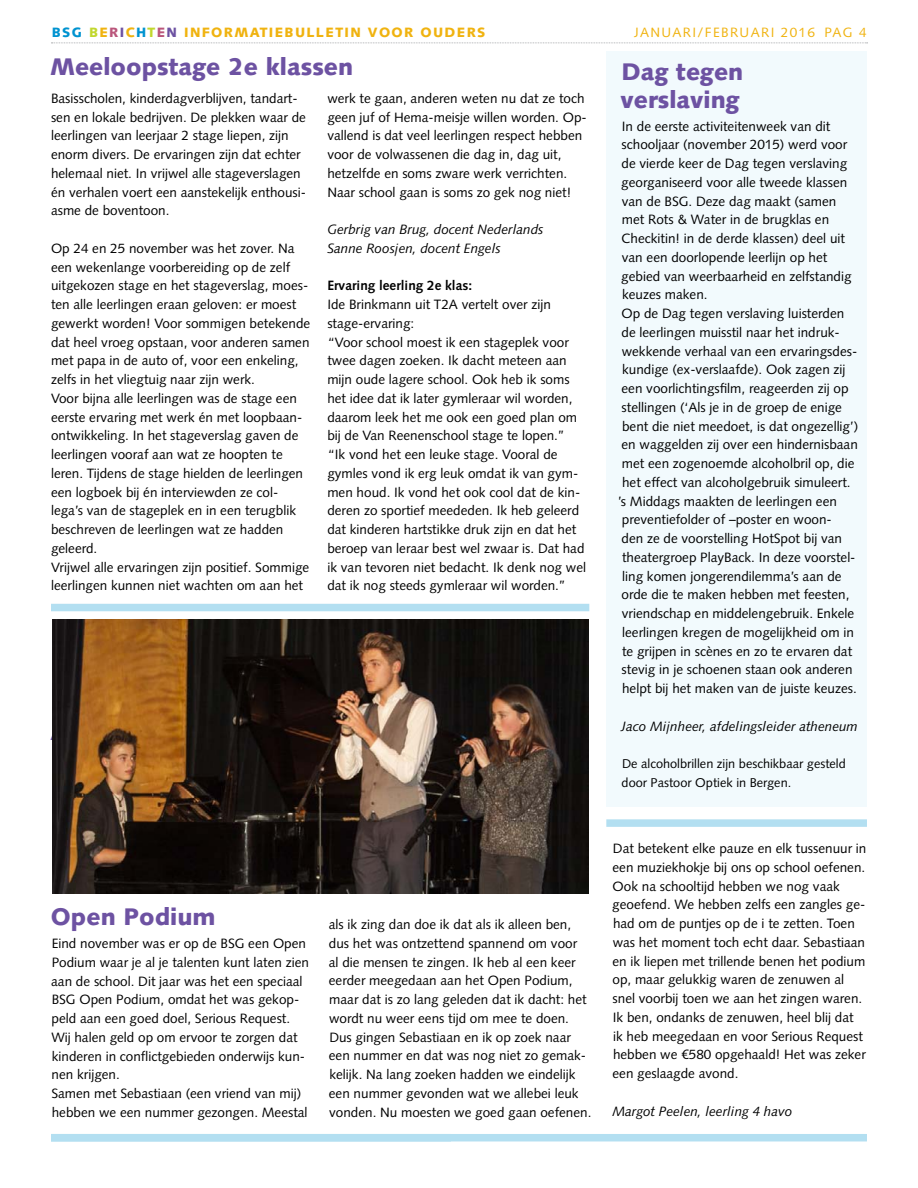
<style>
.page{position:relative;width:918px;height:1188px;background:#fff}
.page>*{position:absolute;margin:0;border:0;box-sizing:border-box;transform-origin:0 0}
.t1{font:900 24px/27.8px "Syntax LT Std";color:#6d52a2}
.t2{font:13.5px/18.8px "Syntax LT Std";color:#000}
.t3{font:italic 13.5px/18.8px "Syntax LT Std";color:#000}
.t4{font:900 13.5px "Syntax LT Std";letter-spacing:.1em;color:#f0b310}
.t5{font:13.5px "Syntax LT Std";letter-spacing:.1em;color:#f0b310}
.t6{font:700 13.5px "Syntax LT Std";color:#000}
.t7{font:12.75px/18.8px "Syntax LT Std";color:#000}
.s1{color:#0093d0}
.s2{color:#c1d72e}
.s3{color:#ba567b}
.s4{color:#6d52a2}
</style>
<div class="page">
<div style="left:606px;top:51px;width:261px;height:756px;background:#f2fafd"></div>
<svg style="left:51px;top:43px;width:817px;height:1px"></svg>
<div style="left:51px;top:1134px;width:816px;height:7px;background:#b3dff1"></div>
<div style="left:51px;top:604px;width:538px;height:7px;background:#b3dff1"></div>
<div style="left:606px;top:819px;width:261px;height:8px;background:#b3dff1"></div>
<img style="left:53px;top:620px;width:536px;height:274px">
<p class="t4" style="left:52px;top:24px;width:435px"><span class="s1">BSG</span> <span class="s2">B</span>E<span class="s3">R</span><span class="s4">I</span>C<span class="s1">H</span><span class="s2">T</span><span class="s3">E</span><span class="s4">N</span> INFORMATIEBULLETIN VOOR OUDERS</p>
<p class="t5" style="left:634px;top:24px;width:234px">januari/februari 2016 pag 4</p>
<h1 class="t1" style="left:50px;top:53px;width:305px">Meeloopstage 2e klassen</h1>
<h1 class="t1" style="left:621px;top:58px;width:124px">Dag tegen verslaving</h1>
<p class="t2" style="left:618px;top:117px;width:242px">I n de eerste activiteitenweek van dit schooljaar (november 2015) werd voor de vierde keer de Dag tegen verslaving georganiseerd voor alle tweede klassen van de BSG. Deze dag maakt (samen met Rots &amp; Water in de brugklas en Checkitin! in de derde klassen) deel uit van een doorlopende leerlijn op het gebied van weerbaarheid en zelfstandig keuzes maken.<br>Op de Dag tegen verslaving luisterden de leerlingen muisstil naar het indruk&shy;wekkende verhaal van een ervaringsdes&shy;kundige (ex-verslaafde). Ook zagen zij een voorlichtingsfilm, reageerden zij op stellingen (‘Als je in de groep de enige bent die niet meedoet, is dat ongezellig’) en waggelden zij over een hindernisbaan met een zogenoemde alcoholbril op, die het effect van alcoholgebruik simuleert.<br>’s Middags maakten de leerlingen een preventiefolder of –poster en woon-<br>den ze de voorstelling HotSpot bij van theatergroep PlayBack. I n deze voorstel&shy;ling komen jongerendilemma’s aan de orde die te maken hebben met feesten, vriendschap en middelengebruik. Enkele leerlingen kregen de mogelijkheid om in te grijpen in scènes en zo te ervaren dat stevig in je schoenen staan ook anderen helpt bij het maken van de juiste keuzes.</p>
<p class="t3" style="left:621px;top:717px;width:239px">Jaco Mijnheer, afdelingsleider atheneum</p>
<p class="t7" style="left:622px;top:754px;width:226px">De alcoholbrillen zijn beschikbaar gesteld door Pastoor Optiek in Bergen.</p>
<p class="t2" style="left:51px;top:89px;width:257px">Basisscholen, kinderdagverblijven, tandart&shy;sen en lokale bedrijven. De plekken waar de leerlingen van leerjaar 2 stage liepen, zijn enorm divers. De ervaringen zijn dat echter helemaal niet. I n vrijwel alle stageverslagen én verhalen voert een aanstekelijk enthousi&shy;asme de boventoon.</p>
<p class="t2" style="left:51px;top:239px;width:261px">Op 24 en 25 november was het zover. Na een wekenlange voorbereiding op de zelf uitgekozen stage en het stageverslag, moes&shy;ten alle leerlingen eraan geloven: er moest gewerkt worden! Voor sommigen betekende dat heel vroeg opstaan, voor anderen samen met papa in de auto of, voor een enkeling, zelfs in het vliegtuig naar zijn werk.<br>Voor bijna alle leerlingen was de stage een eerste ervaring met werk én met loopbaan&shy;ontwikkeling. I n het stageverslag gaven de leerlingen vooraf aan wat ze hoopten te leren. Tijdens de stage hielden de leerlingen een logboek bij én interviewden ze col&shy;lega’s van de stageplek en in een terugblik beschreven de leerlingen wat ze hadden geleerd.<br>Vrijwel alle ervaringen zijn positief. Sommige leerlingen kunnen niet wachten om aan het</p>
<p class="t2" style="left:327px;top:89px;width:261px">werk te gaan, anderen weten nu dat ze toch geen juf of Hema-meisje willen worden. Op&shy;vallend is dat veel leerlingen respect hebben voor de volwassenen die dag in, dag uit, hetzelfde en soms zware werk verrichten.<br>N aar school gaan is soms zo gek nog niet!</p>
<p class="t3" style="left:327px;top:220px;width:218px">Gerbrig van Brug, docent Nederlands<br>Sanne Roosjen, docent Engels</p>
<p class="t6" style="left:327px;top:278px;width:146px">Ervaring leerling 2e klas:</p>
<p class="t2" style="left:327px;top:295px;width:260px">I de Brinkmann uit T2A vertelt over zijn stage-ervaring:<br>“Voor school moest ik een stageplek voor twee dagen zoeken. I k dacht meteen aan mijn oude lagere school. Ook heb ik soms het idee dat ik later gymleraar wil worden, daarom leek het me ook een goed plan om bij de Van Reenenschool stage te lopen.’’<br>“I k vond het een leuke stage. Vooral de gymles vond ik erg leuk omdat ik van gym&shy;men houd. I k vond het ook cool dat de kin&shy;deren zo sportief meededen. I k heb geleerd dat kinderen hartstikke druk zijn en dat het beroep van leraar best wel zwaar is. Dat had ik van tevoren niet bedacht. I k denk nog wel dat ik nog steeds gymleraar wil worden.’’</p>
<h1 class="t1" style="left:51px;top:903px;width:166px">Open Podium</h1>
<p class="t2" style="left:51px;top:934px;width:259px">Eind november was er op de BSG een Open Podium waar je al je talenten kunt laten zien aan de school. Dit jaar was het een speciaal BSG Open Podium, omdat het was gekop&shy;peld aan een goed doel, Serious Request.<br>Wij halen geld op om ervoor te zorgen dat kinderen in conflictgebieden onderwijs kun&shy;nen krijgen.<br>Samen met Sebastiaan (een vriend van mij) hebben we een nummer gezongen. Meestal</p>
<p class="t2" style="left:329px;top:915px;width:264px">als ik zing dan doe ik dat als ik alleen ben, dus het was ontzettend spannend om voor<br>al die mensen te zingen. I k heb al een keer eerder meegedaan aan het Open Podium, maar dat is zo lang geleden dat ik dacht: het wordt nu weer eens tijd om mee te doen.<br>Dus gingen Sebastiaan en ik op zoek naar een nummer en dat was nog niet zo gemak&shy;kelijk. Na lang zoeken hadden we eindelijk een nummer gevonden wat we allebei leuk vonden. N u moesten we goed gaan oefenen.</p>
<p class="t2" style="left:612px;top:839px;width:256px">Dat betekent elke pauze en elk tussenuur in een muziekhokje bij ons op school oefenen.<br>Ook na schooltijd hebben we nog vaak geoefend. We hebben zelfs een zangles ge&shy;had om de puntjes op de i te zetten. Toen was het moment toch echt daar. Sebastiaan en ik liepen met trillende benen het podium op, maar gelukkig waren de zenuwen al snel voorbij toen we aan het zingen waren.<br>I k ben, ondanks de zenuwen, heel blij dat<br>ik heb meegedaan en voor Serious Request hebben we €580 opgehaald! Het was zeker een geslaagde avond.</p>
<p class="t3" style="left:612px;top:1102px;width:182px">Margot Peelen, leerling 4 havo</p>
</div>
